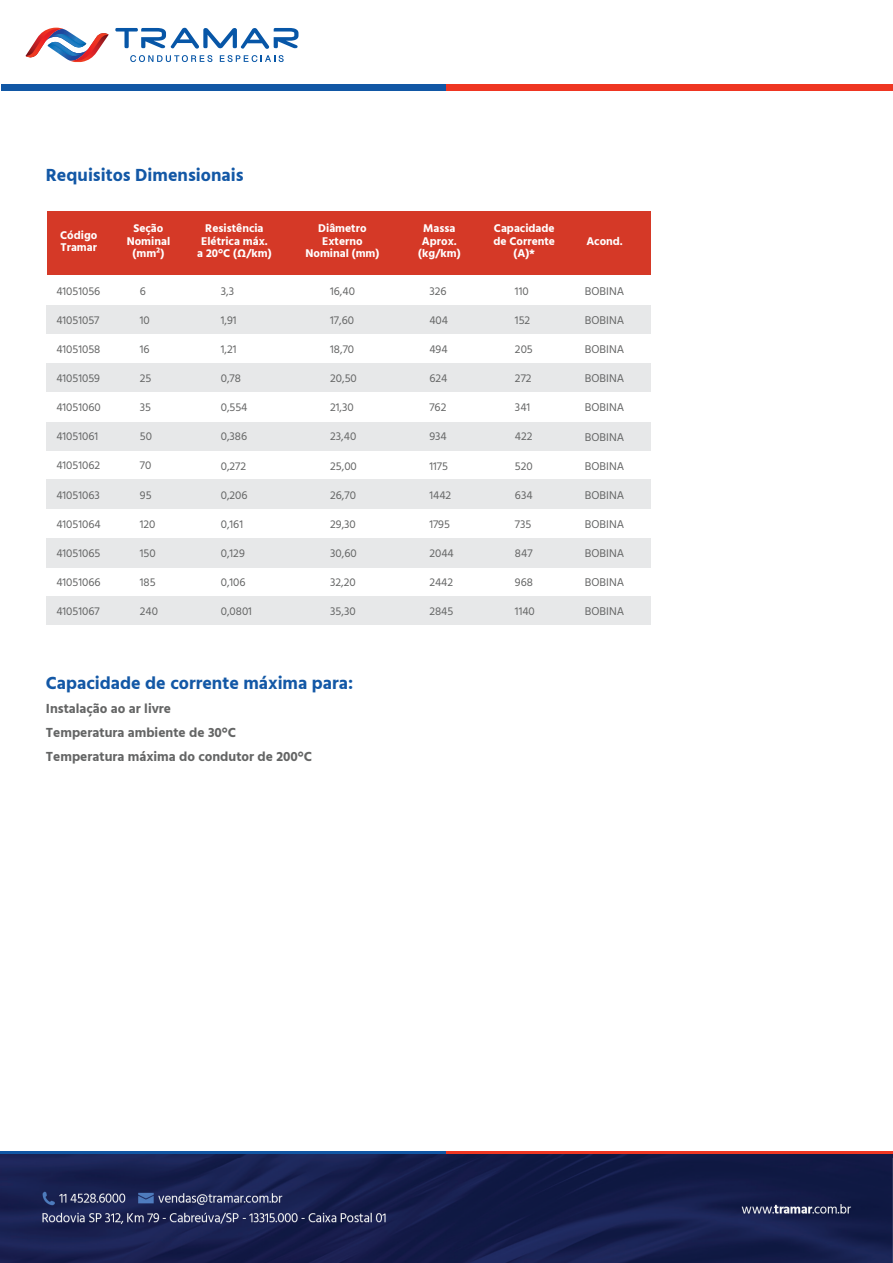
<style>
.page{position:relative;width:893px;height:1263px;background:#fff}
.page>*{position:absolute;margin:0;border:0;box-sizing:border-box;transform-origin:0 0}
.t1{font:700 18px "Hind";color:#1358a6}
.t2{font:700 13.5px/24px "Hind";color:#646565}
.t3{font:11.55px "Hind";color:#646565}
.t4{font:700 11.55px/12.5px "Hind";color:#fff;text-align:center}
</style>
<div class="page">
<svg style="left:26px;top:28px;width:83px;height:35px"></svg>
<svg style="left:115px;top:28px;width:183px;height:21px"></svg>
<svg style="left:130px;top:55px;width:82px;height:7px"></svg>
<svg style="left:220px;top:55px;width:64px;height:7px"></svg>
<div style="left:1px;top:84px;width:445px;height:6px;background:#1157a5"></div>
<div style="left:446px;top:84px;width:447px;height:6px;background:#ef3622"></div>
<div style="left:0;top:1151px;width:446px;height:6px;background:#1157a5"></div>
<div style="left:446px;top:1151px;width:446px;height:6px;background:#ef3622"></div>
<img style="left:0;top:1154px;width:893px;height:109px">
<img style="left:0;top:1154px;width:892px;height:3px">
<div style="left:46px;top:305px;width:605px;height:29px;background:#e7e8e9"></div>
<div style="left:46px;top:363px;width:605px;height:29px;background:#e7e8e9"></div>
<div style="left:46px;top:422px;width:605px;height:29px;background:#e7e8e9"></div>
<div style="left:46px;top:480px;width:605px;height:29px;background:#e7e8e9"></div>
<div style="left:46px;top:538px;width:605px;height:29px;background:#e7e8e9"></div>
<div style="left:46px;top:596px;width:605px;height:29px;background:#e7e8e9"></div>
<div style="left:47px;top:211px;width:604px;height:63px;background:#d53927"></div>
<h1 class="t1" style="left:46px;top:164px;width:199px">Requisitos Dimensionais</h1>
<p class="t4" style="left:60px;top:228px;width:39px;text-align:left">Código<br>Tramar</p>
<p class="t4" style="left:127px;top:222px;width:45px">Seção<br>Nominal (mm²)</p>
<p class="t4" style="left:197px;top:222px;width:76px">Resistência<br>Elétrica máx. a 20°C (Ω/km)</p>
<p class="t4" style="left:305px;top:222px;width:75px">Diâmetro<br>Externo<br>Nominal (mm)</p>
<p class="t4" style="left:418px;top:222px;width:44px">Massa<br>Aprox. (kg/km)</p>
<p class="t4" style="left:493px;top:222px;width:63px">Capacidade de Corrente (A)*</p>
<p class="t3" style="left:56px;top:283px;width:45px">41051056</p>
<p class="t3" style="left:56px;top:312px;width:45px">41051057</p>
<p class="t3" style="left:56px;top:341px;width:46px">41051058</p>
<p class="t3" style="left:56px;top:370px;width:45px">41051059</p>
<p class="t3" style="left:56px;top:400px;width:46px">41051060</p>
<p class="t3" style="left:56px;top:429px;width:43px">41051061</p>
<p class="t3" style="left:56px;top:458px;width:45px">41051062</p>
<p class="t3" style="left:56px;top:487px;width:45px">41051063</p>
<p class="t3" style="left:56px;top:516px;width:46px">41051064</p>
<p class="t3" style="left:56px;top:545px;width:45px">41051065</p>
<p class="t3" style="left:56px;top:574px;width:46px">41051066</p>
<p class="t3" style="left:56px;top:603px;width:45px">41051067</p>
<p class="t3" style="left:140px;top:283px;width:8px">6</p>
<p class="t3" style="left:140px;top:312px;width:11px">10</p>
<p class="t3" style="left:140px;top:341px;width:11px">16</p>
<p class="t3" style="left:140px;top:370px;width:13px">25</p>
<p class="t3" style="left:140px;top:400px;width:13px">35</p>
<p class="t3" style="left:140px;top:429px;width:14px">50</p>
<p class="t3" style="left:140px;top:458px;width:13px">70</p>
<p class="t3" style="left:140px;top:487px;width:13px">95</p>
<p class="t3" style="left:140px;top:516px;width:17px">120</p>
<p class="t3" style="left:140px;top:545px;width:17px">150</p>
<p class="t3" style="left:140px;top:574px;width:17px">185</p>
<p class="t3" style="left:140px;top:603px;width:20px">240</p>
<p class="t3" style="left:221px;top:283px;width:15px">3,3</p>
<p class="t3" style="left:221px;top:312px;width:17px">1,91</p>
<p class="t3" style="left:221px;top:341px;width:17px">1,21</p>
<p class="t3" style="left:221px;top:371px;width:22px">0,78</p>
<p class="t3" style="left:221px;top:400px;width:28px">0,554</p>
<p class="t3" style="left:221px;top:429px;width:28px">0,386</p>
<p class="t3" style="left:221px;top:458px;width:27px">0,272</p>
<p class="t3" style="left:221px;top:487px;width:28px">0,206</p>
<p class="t3" style="left:221px;top:516px;width:24px">0,161</p>
<p class="t3" style="left:221px;top:545px;width:26px">0,129</p>
<p class="t3" style="left:221px;top:574px;width:26px">0,106</p>
<p class="t3" style="left:221px;top:603px;width:33px">0,0801</p>
<p class="t3" style="left:330px;top:283px;width:26px">16,40</p>
<p class="t3" style="left:330px;top:312px;width:25px">17,60</p>
<p class="t3" style="left:330px;top:341px;width:25px">18,70</p>
<p class="t3" style="left:330px;top:371px;width:28px">20,50</p>
<p class="t3" style="left:330px;top:400px;width:25px">21,30</p>
<p class="t3" style="left:330px;top:429px;width:28px">23,40</p>
<p class="t3" style="left:330px;top:458px;width:28px">25,00</p>
<p class="t3" style="left:330px;top:487px;width:27px">26,70</p>
<p class="t3" style="left:330px;top:516px;width:27px">29,30</p>
<p class="t3" style="left:330px;top:545px;width:28px">30,60</p>
<p class="t3" style="left:330px;top:574px;width:27px">32,20</p>
<p class="t3" style="left:330px;top:604px;width:27px">35,30</p>
<h1 class="t1" style="left:46px;top:672px;width:309px">Capacidade de corrente máxima para:</h1>
<p class="t2" style="left:46px;top:696px;width:268px">Instalação ao ar livre<br>Temperatura ambiente de 30°C<br>Temperatura máxima do condutor de 200°C</p>
<p class="t3" style="left:429px;top:283px;width:19px">326</p>
<p class="t3" style="left:429px;top:312px;width:20px">404</p>
<p class="t3" style="left:429px;top:341px;width:20px">494</p>
<p class="t3" style="left:429px;top:371px;width:19px">624</p>
<p class="t3" style="left:429px;top:400px;width:18px">762</p>
<p class="t3" style="left:429px;top:429px;width:19px">934</p>
<p class="t3" style="left:429px;top:458px;width:20px">1175</p>
<p class="t3" style="left:429px;top:487px;width:23px">1442</p>
<p class="t3" style="left:429px;top:516px;width:22px">1795</p>
<p class="t3" style="left:429px;top:545px;width:26px">2044</p>
<p class="t3" style="left:429px;top:574px;width:25px">2442</p>
<p class="t3" style="left:429px;top:604px;width:25px">2845</p>
<p class="t3" style="left:515px;top:283px;width:15px">110</p>
<p class="t3" style="left:515px;top:312px;width:17px">152</p>
<p class="t3" style="left:515px;top:341px;width:19px">205</p>
<p class="t3" style="left:515px;top:371px;width:18px">272</p>
<p class="t3" style="left:515px;top:400px;width:17px">341</p>
<p class="t3" style="left:515px;top:429px;width:19px">422</p>
<p class="t3" style="left:515px;top:458px;width:19px">520</p>
<p class="t3" style="left:515px;top:487px;width:19px">634</p>
<p class="t3" style="left:515px;top:516px;width:18px">735</p>
<p class="t3" style="left:515px;top:545px;width:19px">847</p>
<p class="t3" style="left:515px;top:574px;width:20px">968</p>
<p class="t3" style="left:515px;top:604px;width:21px">1140</p>
<p class="t4" style="left:586px;top:235px;width:38px">Acond.</p>
<p class="t3" style="left:585px;top:283px;width:41px">BOBINA</p>
<p class="t3" style="left:585px;top:312px;width:41px">BOBINA</p>
<p class="t3" style="left:585px;top:342px;width:41px">BOBINA</p>
<p class="t3" style="left:585px;top:371px;width:41px">BOBINA</p>
<p class="t3" style="left:585px;top:400px;width:41px">BOBINA</p>
<p class="t3" style="left:585px;top:429px;width:41px">BOBINA</p>
<p class="t3" style="left:585px;top:458px;width:41px">BOBINA</p>
<p class="t3" style="left:585px;top:487px;width:41px">BOBINA</p>
<p class="t3" style="left:585px;top:516px;width:41px">BOBINA</p>
<p class="t3" style="left:585px;top:545px;width:41px">BOBINA</p>
<p class="t3" style="left:585px;top:574px;width:41px">BOBINA</p>
<p class="t3" style="left:585px;top:604px;width:41px">BOBINA</p>
</div>
